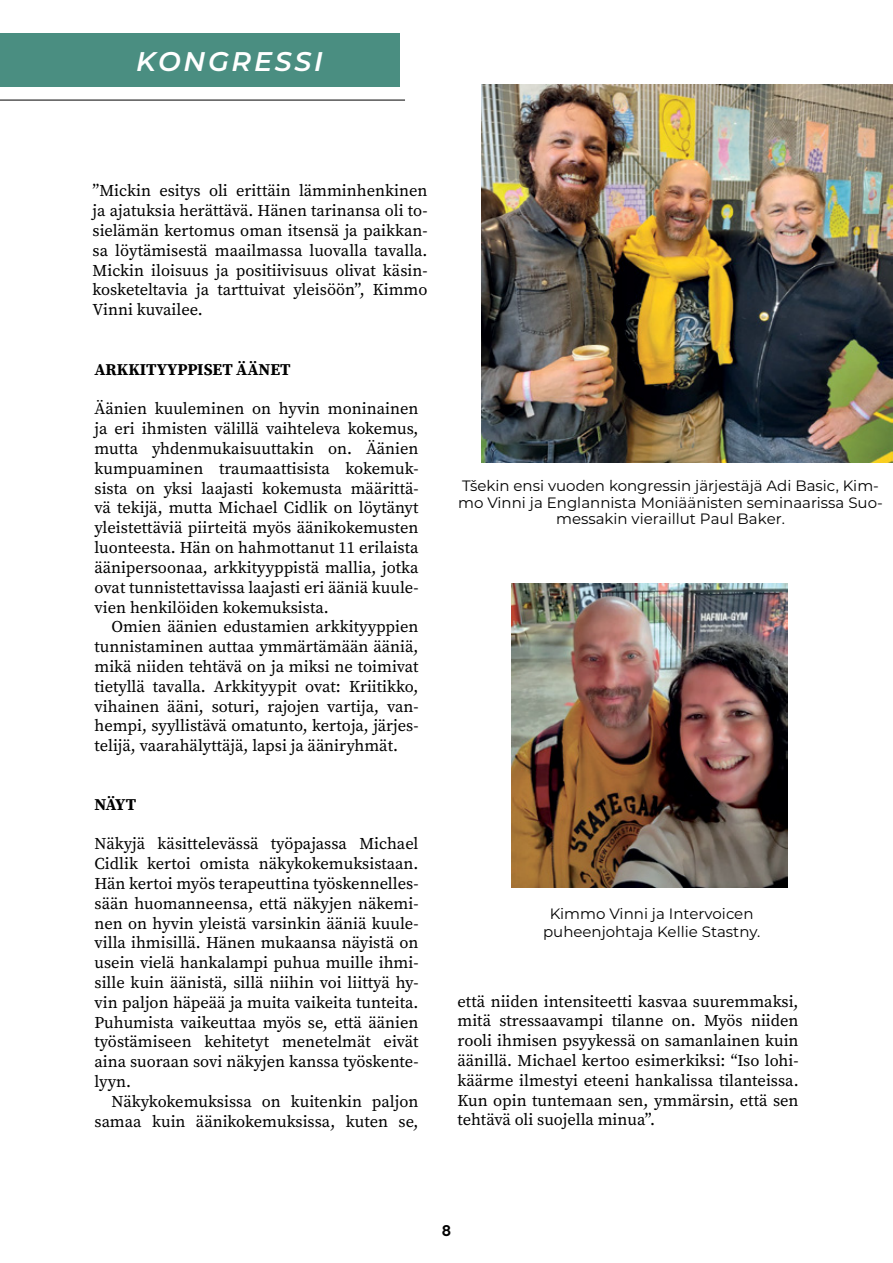
<style>
.page{position:relative;width:893px;height:1263px;background:#fff}
.page>*{position:absolute;margin:0;border:0;box-sizing:border-box;transform-origin:0 0}
.t1{font:italic 600 27px "Montserrat";letter-spacing:.1em;color:#fff}
.t2{font:16.5px/19.8px "Source Serif Pro";color:#000;text-align:justify}
.t3{font:700 16.5px "Source Serif Pro";color:#000}
.t4{font:700 15.45px "Raleway";color:#000}
.t5{font:15px/16.5px "Montserrat";color:#000;text-align:center}
</style>
<div class="page">
<div style="left:0;top:33px;width:399px;height:54px;background:#4a8e81"></div>
<img style="left:512px;top:583px;width:275px;height:305px">
<img style="left:482px;top:84px;width:411px;height:378px">
<hr style="left:0;top:100px;width:405px;height:1px;background:#000">
<h1 class="t1" style="left:136px;top:42px;width:188px">KONGRESSI</h1>
<p class="t2" style="left:93px;top:181px;width:336px">”Mickin esitys oli erittäin lämminhenkinen ja ajatuksia herättävä. Hänen tarinansa oli to&shy;sielämän kertomus oman itsensä ja paikkan&shy;sa löytämisestä maailmassa luovalla tavalla.<br>Mickin iloisuus ja positiivisuus olivat käsin&shy;kosketeltavia ja tarttuivat yleisöön”, Kimmo Vinni kuvailee.</p>
<p class="t3" style="left:94px;top:358px;width:198px">ARKKITYYPPISET ÄÄNET</p>
<p class="t2" style="left:94px;top:399px;width:326px">Äänien kuuleminen on hyvin moninainen ja eri ihmisten välillä vaihteleva kokemus, mutta yhdenmukaisuuttakin on. Äänien kumpuaminen traumaattisista kokemuk&shy;sista on yksi laajasti kokemusta määrittä&shy;vä tekijä, mutta Michael Cidlik on löytänyt yleistettäviä piirteitä myös äänikokemusten luonteesta. Hän on hahmottanut 11 erilaista äänipersoonaa, arkkityyppistä mallia, jotka ovat tunnistettavissa laajasti eri ääniä kuule&shy;vien henkilöiden kokemuksista.</p>
<p class="t2" style="left:94px;top:617px;width:326px;text-indent:17px">Omien äänien edustamien arkkityyppien tunnistaminen auttaa ymmärtämään ääniä, mikä niiden tehtävä on ja miksi ne toimivat tietyllä tavalla. Arkkityypit ovat: Kriitikko, vihainen ääni, soturi, rajojen vartija, van&shy;hempi, syyllistävä omatunto, kertoja, järjes&shy;telijä, vaarahälyttäjä, lapsi ja ääniryhmät.</p>
<p class="t3" style="left:94px;top:793px;width:43px">NÄYT</p>
<p class="t2" style="left:94px;top:834px;width:326px">Näkyjä käsittelevässä työpajassa Michael Cidlik kertoi omista näkykokemuksistaan.<br>Hän kertoi myös terapeuttina työskennelles&shy;sään huomanneensa, että näkyjen näkemi&shy;nen on hyvin yleistä varsinkin ääniä kuule&shy;villa ihmisillä. Hänen mukaansa näyistä on usein vielä hankalampi puhua muille ihmi&shy;sille kuin äänistä, sillä niihin voi liittyä hy&shy;vin paljon häpeää ja muita vaikeita tunteita.<br>Puhumista vaikeuttaa myös se, että äänien työstämiseen kehitetyt menetelmät eivät aina suoraan sovi näkyjen kanssa työskente&shy;lyyn.</p>
<p class="t2" style="left:94px;top:1091px;width:326px;text-align:right">Näkykokemuksissa on kuitenkin paljon samaa kuin äänikokemuksissa, kuten se,</p>
<p class="t5" style="left:458px;top:477px;width:426px">Tšekin ensi vuoden kongressin järjestäjä Adi Basic, Kim&shy;mo Vinni ja Englannista Moniäänisten seminaarissa Suo&shy;messakin vieraillut Paul Baker.</p>
<p class="t5" style="left:543px;top:904px;width:219px;line-height:18px">Kimmo Vinni ja Intervoicen puheenjohtaja Kellie Stastny.</p>
<p class="t2" style="left:458px;top:991px;width:343px">että niiden intensiteetti kasvaa suuremmaksi, mitä stressaavampi tilanne on. Myös niiden rooli ihmisen psyykessä on samanlainen kuin äänillä. Michael kertoo esimerkiksi: “Iso lohi&shy;käärme ilmestyi eteeni hankalissa tilanteissa.<br>Kun opin tuntemaan sen, ymmärsin, että sen tehtävä oli suojella minua”.</p>
<p class="t4" style="left:442px;top:1222px;width:11px">8</p>
</div>
